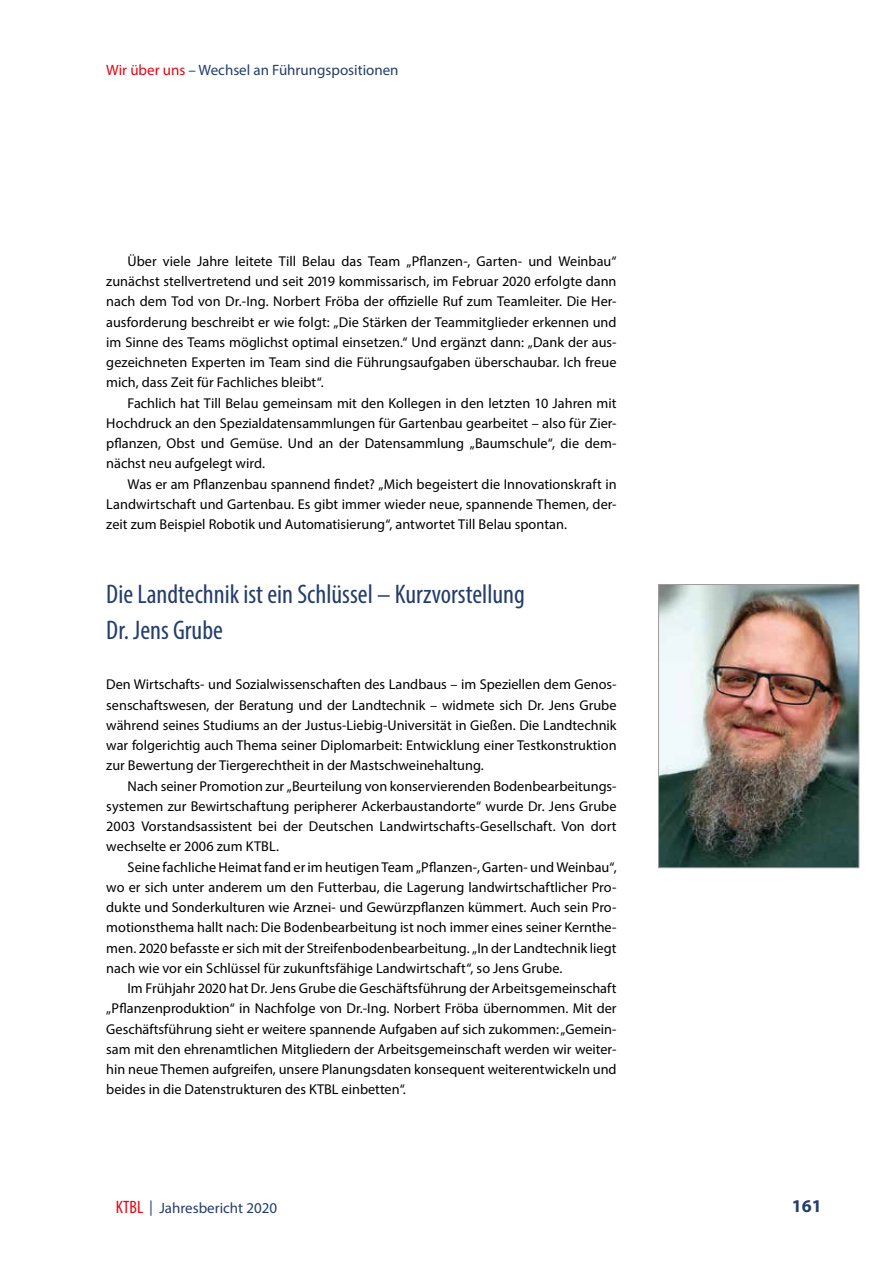
<style>
.page{position:relative;width:893px;height:1263px;background:#fff}
.page>*{position:absolute;margin:0;border:0;box-sizing:border-box;transform-origin:0 0}
.t1{font:condensed 27px/36px "Myriad Pro";color:#253d6b}
.t2{font:700 18px "Myriad Pro";color:#253d6b}
.t3{font:15px "Myriad Pro";color:#253d6b}
.t4{font:14.25px/20.2px "Myriad Pro";color:#000;text-align:justify}
.s1{color:#e30613}
.s2{font-stretch:condensed;font-size:18px;color:#e30613}
.s3{font-family:"Rotis Sans Serif Pro"}
</style>
<div class="page">
<img style="left:660px;top:586px;width:197px;height:280px">
<div style="left:658px;top:584px;width:201px;height:284px;border:1px solid #9d9d9c"></div>
<p class="t3" style="left:106px;top:61px;width:294px"><span class="s1">Wir über uns</span> – Wechsel an Führungspositionen</p>
<p class="t4" style="left:106px;top:251px;width:512px;text-indent:21px">Über viele Jahre leitete Till Belau das Team „Pflanzen-, Garten- und Weinbau“ zunächst stellvertretend und seit 2019 kommissarisch, im Februar 2020 erfolgte dann nach dem Tod von Dr.-Ing. Norbert Fröba der offizielle Ruf zum Teamleiter. Die Her&shy;ausforderung beschreibt er wie folgt: „Die Stärken der Teammitglieder erkennen und im Sinne des Teams möglichst optimal einsetzen.“ Und ergänzt dann: „Dank der aus&shy;gezeichneten Experten im Team sind die Führungsaufgaben überschaubar. Ich freue mich, dass Zeit für Fachliches bleibt“.</p>
<p class="t4" style="left:106px;top:392px;width:512px;text-indent:21px">Fachlich hat Till Belau gemeinsam mit den Kollegen in den letzten 10 Jahren mit Hochdruck an den Spezialdatensammlungen für Gartenbau gearbeitet – also für Zier&shy;pflanzen, Obst und Gemüse. Und an der Datensammlung „Baumschule“, die dem&shy;nächst neu aufgelegt wird.</p>
<p class="t4" style="left:106px;top:473px;width:512px;text-indent:21px">Was er am Pflanzenbau spannend findet? „Mich begeistert die Innovationskraft in Landwirtschaft und Gartenbau. Es gibt immer wieder neue, spannende Themen, der&shy;zeit zum Beispiel Robotik und Automatisierung“, antwortet Till Belau spontan.</p>
<h1 class="t1" style="left:106px;top:576px;width:420px">Die Landtechnik ist ein Schlüssel – Kurzvorstellung<br>Dr. Jens Grube</h1>
<p class="t4" style="left:106px;top:674px;width:512px">Den Wirtschafts- und Sozialwissenschaften des Landbaus – im Speziellen dem Genos&shy;senschaftswesen, der Beratung und der Landtechnik – widmete sich Dr. Jens Grube während seines Studiums an der Justus-Liebig-Universität in Gießen. Die Landtechnik war folgerichtig auch Thema seiner Diplomarbeit: Entwicklung einer Testkonstruktion zur Bewertung der Tiergerechtheit in der Mastschweinehaltung.</p>
<p class="t4" style="left:106px;top:775px;width:512px;text-indent:21px">Nach seiner Promotion zur „Beurteilung von konservierenden Bodenbearbeitungs&shy;systemen zur Bewirtschaftung peripherer Ackerbaustandorte“ wurde Dr. Jens Grube 2003 Vorstandsassistent bei der Deutschen Landwirtschafts-Gesellschaft. Von dort wechselte er 2006 zum KTBL.</p>
<p class="t4" style="left:106px;top:856px;width:512px;text-indent:21px">Seine fachliche Heimat fand er im heutigen Team „Pflanzen-, Garten- und Weinbau“, wo er sich unter anderem um den Futterbau, die Lagerung landwirtschaftlicher Pro&shy;dukte und Sonderkulturen wie Arznei- und Gewürzpflanzen kümmert. Auch sein Pro&shy;motionsthema hallt nach: Die Bodenbearbeitung ist noch immer eines seiner Kernthe&shy;men. 2020 befasste er sich mit der Streifenbodenbearbeitung. „In der Landtechnik liegt nach wie vor ein Schlüssel für zukunftsfähige Landwirtschaft“, so Jens Grube.</p>
<p class="t4" style="left:106px;top:978px;width:512px;text-indent:21px">Im Frühjahr 2020 hat Dr. Jens Grube die Geschäftsführung der Arbeitsgemeinschaft „Pflanzenproduktion“ in Nachfolge von Dr.-Ing. Norbert Fröba übernommen. Mit der Geschäftsführung sieht er weitere spannende Aufgaben auf sich zukommen: „Gemein&shy;sam mit den ehrenamtlichen Mitgliedern der Arbeitsgemeinschaft werden wir weiter&shy;hin neue Themen aufgreifen, unsere Planungsdaten konsequent weiterentwickeln und beides in die Datenstrukturen des KTBL einbetten“.</p>
<p class="t3" style="left:116px;top:1199px;width:163px"><span class="s2">KTBL</span> <span class="s3">|</span> Jahresbericht 2020</p>
<p class="t2" style="left:792px;top:1194px;width:31px">161</p>
</div>
